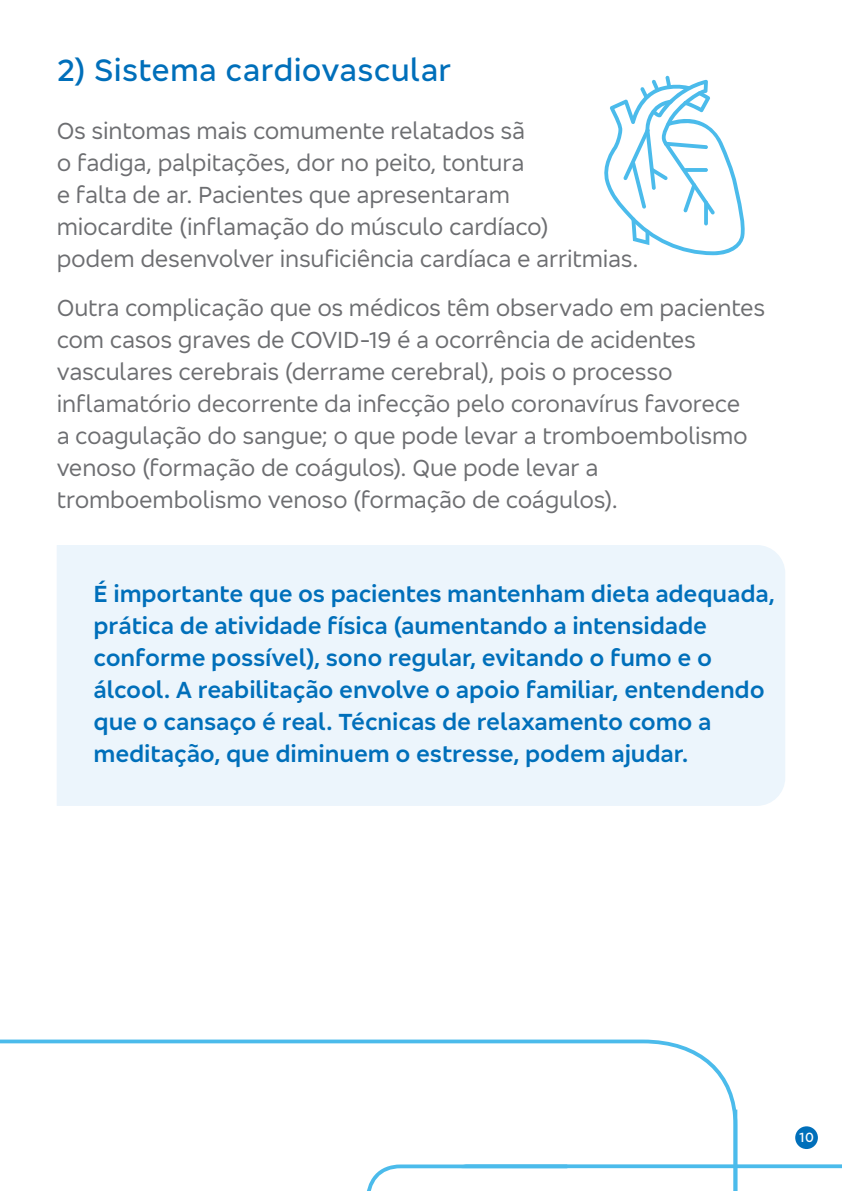
<style>
.page{position:relative;width:842px;height:1191px;background:#fff}
.page>*{position:absolute;margin:0;border:0;box-sizing:border-box;transform-origin:0 0}
.t1{font:500 32px "Bradesco Sans";letter-spacing:.01em;color:#006fba}
.t2{font:24px/32px "Bradesco Sans";letter-spacing:-.01em;color:#6d6e71}
.t3{font:600 24px/32px "Bradesco Sans";letter-spacing:-.005em;color:#006fba}
.t4{font:500 14px "Bradesco Sans";color:#fff}
</style>
<div class="page">
<div style="left:57px;top:545px;width:728px;height:261px;background:#ecf5fc"></div>
<svg style="left:604px;top:76px;width:141px;height:179px"></svg>
<svg style="left:704px;top:201px;width:4px;height:24px"></svg>
<svg style="left:684px;top:168px;width:24px;height:4px"></svg>
<svg style="left:0;top:1039px;width:736px;height:70px"></svg>
<svg style="left:367px;top:1109px;width:475px;height:82px"></svg>
<div style="left:795px;top:1126px;width:23px;height:23px;background:#006fba;border-radius:50%"></div>
<h1 class="t1" style="left:57px;top:49px;width:396px">2) Sistema cardiovascular</h1>
<p class="t2" style="left:57px;top:114px;width:583px">Os sintomas mais comumente relatados sã<br>o fadiga, palpitações, dor no peito, tontura<br>e falta de ar. Pacientes que apresentaram<br>miocardite (inflamação do músculo cardíaco)<br>podem desenvolver insuficiência cardíaca e arritmias.</p>
<p class="t2" style="left:57px;top:291px;width:710px">Outra complicação que os médicos têm observado em pacientes com casos graves de COVID-19 é a ocorrência de acidentes vasculares cerebrais (derrame cerebral), pois o processo inflamatório decorrente da infecção pelo coronavírus favorece<br>a coagulação do sangue; o que pode levar a tromboembolismo venoso (formação de coágulos). Que pode levar a tromboembolismo venoso (formação de coágulos).</p>
<p class="t3" style="left:94px;top:577px;width:683px">É importante que os pacientes mantenham dieta adequada, prática de atividade física (aumentando a intensidade conforme possível), sono regular, evitando o fumo e o álcool. A reabilitação envolve o apoio familiar, entendendo que o cansaço é real. Técnicas de relaxamento como a meditação, que diminuem o estresse, podem ajudar.</p>
<p class="t4" style="left:799px;top:1128px;width:16px">10</p>
</div>
